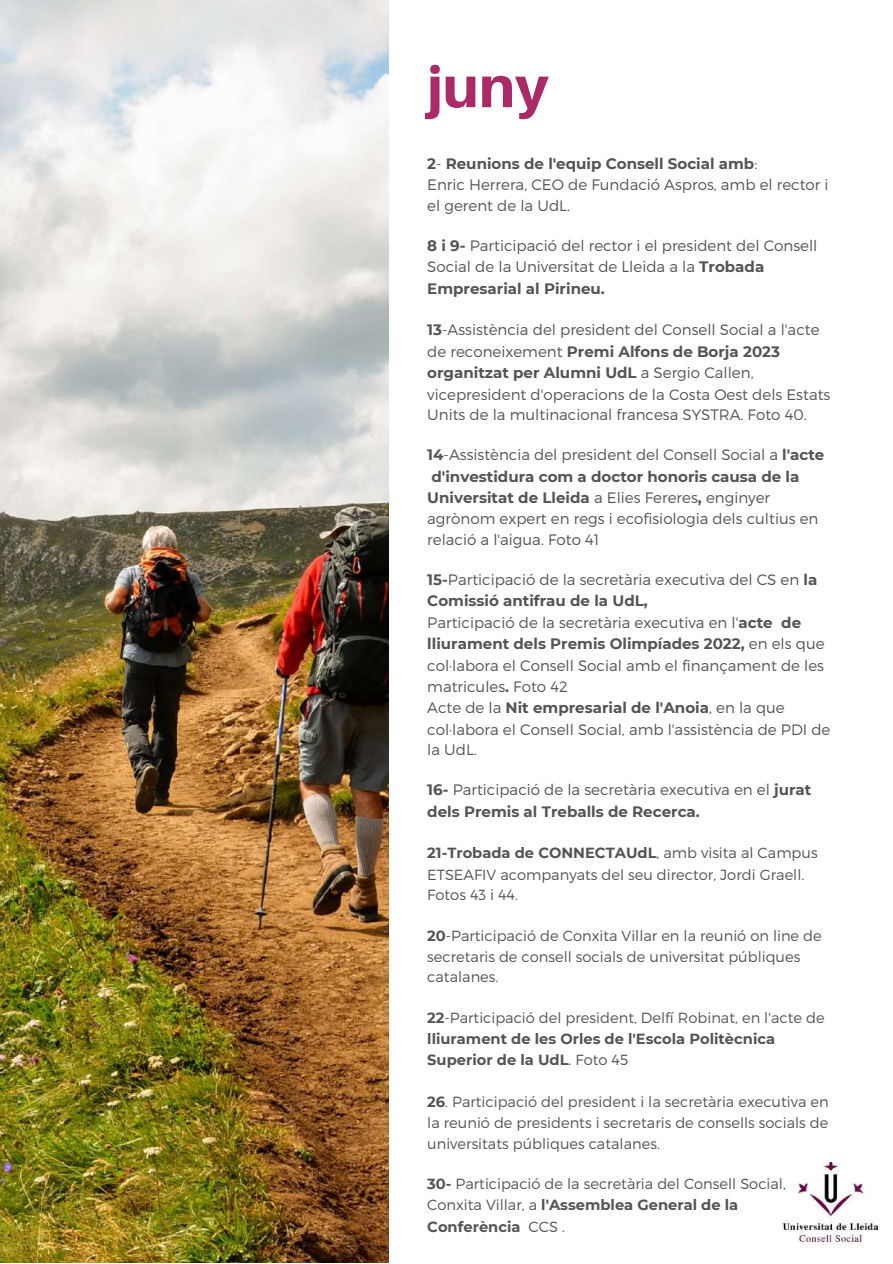
<style>
.page{position:relative;width:893px;height:1264px;background:#fff}
.page>*{position:absolute;margin:0;border:0;box-sizing:border-box;transform-origin:0 0}
.t1{font:800 57.3px "Aileron";color:#aa2967}
.t2{font:300 15px/21.1px "Montserrat";color:#545454}
.t3{font:300 14.7px/20.9px "Montserrat";color:#545454}
.t4{font:700 14.7px/21.3px "Montserrat";color:#545454}
.s1{font-weight:700}
.s2{font-weight:300}
</style>
<div class="page">
<img style="left:0;top:0;width:388px;height:1262px">
<img style="left:781px;top:1162px;width:98px;height:78px">
<h1 class="t1" style="left:427px;top:52px;width:123px">juny</h1>
<p class="t2" style="left:427px;top:152px;width:403px"><span class="s1">2</span>- <span class="s1">Reunions de l'equip Consell Social amb</span>:<br>Enric Herrera, CEO de Fundació Aspros, amb el rector i el gerent de la UdL.</p>
<p class="t2" style="left:427px;top:234px;width:391px"><span class="s1">8 i 9-</span> Participació del rector i el president del Consell<br>Social de la Universitat de Lleida a la <span class="s1">Trobada<br>Empresarial al Pirineu.</span></p>
<p class="t2" style="left:427px;top:319px;width:404px"><span class="s1">13</span>-Assistència del president del Consell Social a l'acte de reconeixement <span class="s1">Premi Alfons de Borja 2023 organitzat per Alumni UdL</span> a Sergio Callen, vicepresident d'operacions de la Costa Oest dels Estats Units de la multinacional francesa SYSTRA. Foto 40.</p>
<p class="t2" style="left:427px;top:443px;width:398px"><span class="s1">14</span>-Assistència del president del Consell Social a <span class="s1">l'acte d'investidura com a doctor honoris causa de la Universitat de Lleida</span> a Elies Fereres<span class="s1">,</span> enginyer agrònom expert en regs i ecofisiologia dels cultius en relació a l'aigua. Foto 41</p>
<p class="t2" style="left:427px;top:568px;width:404px"><span class="s1">15-</span>Participació de la secretària executiva del CS en <span class="s1">la Comissió antifrau de la UdL,<br></span>Participació de la secretària executiva en l'<span class="s1">acte de lliurament dels Premis Olimpíades 2022,</span> en els que col·labora el Consell Social amb el finançament de les matricules<span class="s1">.</span> Foto 42<br>Acte de la <span class="s1">Nit empresarial de l'Anoia</span>, en la que col·labora el Consell Social, amb l'assistència de PDI de la UdL.</p>
<p class="t2" style="left:427px;top:778px;width:385px"><span class="s1">16-</span> Participació de la secretària executiva en el <span class="s1">jurat dels Premis al Treballs de Recerca.</span></p>
<p class="t3" style="left:427px;top:842px;width:392px"><span class="s1">21-Trobada de CONNECTAUdL</span>, amb visita al Campus<br>ETSEAFIV acompanyats del seu director, Jordi Graell.<br>Fotos 43 i 44.</p>
<p class="t3" style="left:427px;top:924px;width:396px"><span class="s1">20</span>-Participació de Conxita Villar en la reunió on line de secretaris de consell socials de universitat públiques catalanes.</p>
<p class="t4" style="left:427px;top:1006px;width:399px">22<span class="s2">-Participació del president, Delfí Robinat, en l'acte de </span>lliurament de les Orles de l'Escola Politècnica<br>Superior de la UdL<span class="s2">. Foto 45</span></p>
<p class="t3" style="left:427px;top:1090px;width:403px;text-align:justify"><span class="s1">26</span>. Participació del president i la secretària executiva en la reunió de presidents i secretaris de consells socials de universitats públiques catalanes.</p>
<p class="t3" style="left:427px;top:1172px;width:360px;line-height:21.3px"><span class="s1">30-</span> Participació de la secretària del Consell Social,<br>Conxita Villar, a <span class="s1">l'Assemblea General de la<br>Conferència</span> CCS .</p>
</div>
